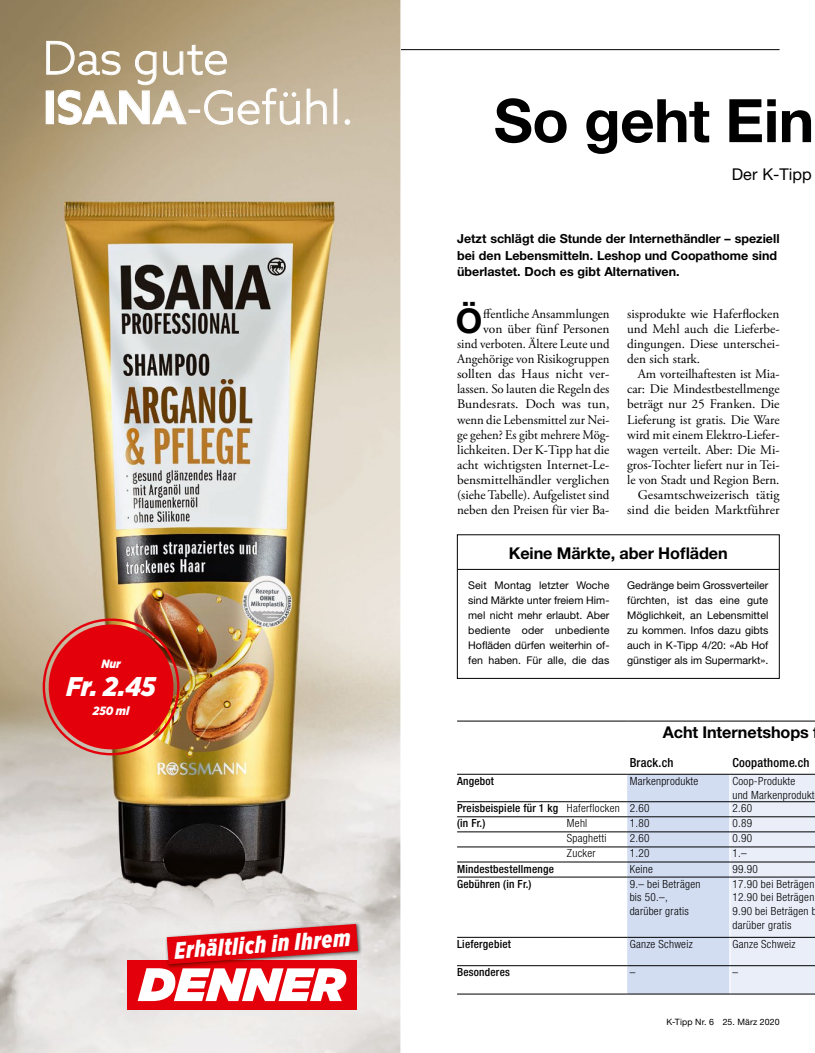
<style>
.page{position:relative;width:815px;height:1053px;background:#fff}
.page>*{position:absolute;margin:0;border:0;box-sizing:border-box;transform-origin:0 0}
.t1{font:700 60px "Helvetica Neue LT Std";letter-spacing:-.01em;color:#000}
.t2{font:300 45.38px/49.5px "Azo Sans";color:#fff}
.t3{font:700 34.12px "Helvetica Neue LT Std";color:#000}
.t4{font:italic 900 27px "Gotham Narrow";color:#fff}
.t5{font:italic 900 23.62px "Gotham X Narrow";color:#fff}
.t6{font:700 16.25px "Helvetica Neue LT Std";letter-spacing:-.005em;color:#000}
.t7{font:16.25px "Helvetica Neue LT Std";color:#000}
.t8{font:13.12px/15px "Adobe Garamond Pro";color:#000;text-align:right}
.t9{font:700 12.5px/16.2px "Helvetica Neue LT Std";color:#000}
.t10{font:500 condensed 12.5px "Helvetica Neue LT Std";letter-spacing:.02em;color:#000}
.t11{font:italic 900 12px "Gotham Narrow";color:#fff}
.t12{font:300 condensed 11.25px/13.8px "Helvetica Neue LT Std";letter-spacing:.025em;color:#000}
.t13{font:500 condensed 11.25px "Helvetica Neue LT Std";letter-spacing:.02em;color:#000}
.t14{font:10.62px/15px "Helvetica Neue LT Std";color:#000;text-align:justify}
.t15{font:8.75px "Helvetica Neue LT Std";letter-spacing:.02em;color:#000}
.s1{font-weight:700}
.s2{font-weight:300}
</style>
<div class="page">
<hr style="left:35px;top:49px;width:745px;height:1px;background:#000">
<hr style="left:458px;top:569px;width:321px;height:1px;background:#000">
<div style="left:457px;top:534px;width:323px;height:144px;border:1px solid #000"></div>
<img style="left:0;top:0;width:400px;height:1052px">
<svg style="left:46px;top:41px;width:254px;height:84px;background:#bdac8e"></svg>
<svg style="left:307px;top:88px;width:20px;height:36px"></svg>
<div style="left:334px;top:89px;width:3px;height:35px;border:1px solid #fff"></div>
<svg style="left:345px;top:120px;width:5px;height:4px"></svg>
<div style="left:127px;top:959px;width:230px;height:50px;background:#e3000b"></div>
<img style="left:165px;top:921px;width:197px;height:47px">
<svg style="left:138px;top:923px;width:220px;height:77px"></svg>
<div style="left:49px;top:624px;width:124px;height:125px;background:#e3000b;border-radius:50%"></div>
<hr style="left:457px;top:965px;width:110px;height:1px;background:#000">
<hr style="left:567px;top:965px;width:60px;height:1px;background:#000">
<svg style="left:627px;top:773px;width:188px;height:220px;background:#dae1f1"></svg>
<hr style="left:457px;top:801px;width:110px;height:1px;background:#000">
<hr style="left:567px;top:801px;width:60px;height:1px;background:#000">
<hr style="left:457px;top:816px;width:110px;height:1px;background:#000">
<hr style="left:567px;top:816px;width:60px;height:1px;background:#000">
<hr style="left:457px;top:831px;width:110px;height:1px;background:#000">
<hr style="left:567px;top:831px;width:60px;height:1px;background:#000">
<hr style="left:457px;top:846px;width:110px;height:1px;background:#000">
<hr style="left:567px;top:846px;width:60px;height:1px;background:#000">
<hr style="left:457px;top:861px;width:110px;height:1px;background:#000">
<hr style="left:567px;top:861px;width:60px;height:1px;background:#000">
<hr style="left:457px;top:876px;width:110px;height:1px;background:#000">
<hr style="left:567px;top:876px;width:60px;height:1px;background:#000">
<hr style="left:457px;top:937px;width:110px;height:1px;background:#000">
<hr style="left:567px;top:937px;width:60px;height:1px;background:#000">
<hr style="left:457px;top:993px;width:110px;height:1px;background:#000">
<hr style="left:567px;top:993px;width:60px;height:1px;background:#000">
<hr style="left:627px;top:801px;width:103px;height:1px;background:#000">
<hr style="left:730px;top:801px;width:85px;height:1px;background:#000">
<hr style="left:627px;top:816px;width:103px;height:1px;background:#000">
<hr style="left:730px;top:816px;width:85px;height:1px;background:#000">
<hr style="left:627px;top:831px;width:103px;height:1px;background:#000">
<hr style="left:730px;top:831px;width:85px;height:1px;background:#000">
<hr style="left:627px;top:846px;width:103px;height:1px;background:#000">
<hr style="left:730px;top:846px;width:85px;height:1px;background:#000">
<hr style="left:627px;top:861px;width:103px;height:1px;background:#000">
<hr style="left:730px;top:861px;width:85px;height:1px;background:#000">
<hr style="left:627px;top:876px;width:103px;height:1px;background:#000">
<hr style="left:730px;top:876px;width:85px;height:1px;background:#000">
<hr style="left:627px;top:937px;width:103px;height:1px;background:#000">
<hr style="left:730px;top:937px;width:85px;height:1px;background:#000">
<hr style="left:627px;top:965px;width:103px;height:1px;background:#000">
<hr style="left:730px;top:965px;width:85px;height:1px;background:#000">
<hr style="left:627px;top:993px;width:103px;height:1px;background:#000">
<hr style="left:730px;top:993px;width:85px;height:1px;background:#000">
<hr style="left:457px;top:720px;width:110px;height:1px;background:#000">
<hr style="left:567px;top:720px;width:60px;height:1px;background:#000">
<hr style="left:627px;top:720px;width:103px;height:1px;background:#000">
<hr style="left:730px;top:720px;width:85px;height:1px;background:#000">
<hr style="left:457px;top:774px;width:110px;height:1px;background:#000">
<hr style="left:567px;top:774px;width:60px;height:1px;background:#000">
<hr style="left:627px;top:774px;width:103px;height:1px;background:#000">
<hr style="left:730px;top:774px;width:85px;height:1px;background:#000">
<h2 class="t2" style="left:43px;top:33px;width:313px">Das gute<br><span class="s1">ISANA</span>-Gefühl.</h2>
<p class="t11" style="left:101px;top:656px;width:21px">Nur</p>
<h3 class="t4" style="left:66px;top:669px;width:91px">Fr. 2.45</h3>
<p class="t11" style="left:93px;top:703px;width:38px">250 ml</p>
<h3 class="t5" style="left:174px;top:935px;width:178px;rotate:-4deg">Erhältlich in Ihrem</h3>
<h1 class="t1" style="left:494px;top:84px;width:322px">So geht Ein</h1>
<p class="t7" style="left:732px;top:165px;width:81px">Der K-Tipp</p>
<p class="t9" style="left:457px;top:230px;width:324px">Jetzt schlägt die Stunde der Internethändler – speziell bei den Lebensmitteln. Leshop und Coopathome sind überlastet. Doch es gibt Alternativen.</p>
<h3 class="t3" style="left:456px;top:300px;width:28px">Ö</h3>
<p class="t8" style="left:457px;top:307px;width:154px">ffentliche Ansammlungen<br>von über fünf Personen<br>sind verboten. Ältere Leute und<br>Angehörige von Risikogruppen sollten das Haus nicht ver&shy;lassen. So lauten die Regeln des<br>Bundesrats. Doch was tun, wenn die Lebensmittel zur Nei&shy;ge gehen? Es gibt mehrere Mög&shy;lichkeiten. Der K-Tipp hat die acht wichtigsten Internet-Le&shy;bensmittelhändler verglichen (siehe Tabelle). Aufgelistet sind neben den Preisen für vier Ba-</p>
<p class="t8" style="left:627px;top:307px;width:154px;text-align:justify">sisprodukte wie Haferflocken und Mehl auch die Lieferbe&shy;dingungen. Diese unterschei&shy;den sich stark.</p>
<p class="t8" style="left:627px;top:367px;width:154px">Am vorteilhaftesten ist Mia&shy;car: Die Mindestbestellmenge beträgt nur 25 Franken. Die<br>Lieferung ist gratis. Die Ware wird mit einem Elektro-Liefer&shy;wagen verteilt. Aber: Die Mi&shy;gros-Tochter liefert nur in Tei&shy;le von Stadt und Region Bern.<br>Gesamtschweizerisch tätig sind die beiden Marktführer</p>
<p class="t6" style="left:509px;top:542px;width:220px">Keine Märkte, aber Hofläden</p>
<p class="t14" style="left:468px;top:577px;width:143px">Seit Montag letzter Woche sind Märkte unter freiem Him&shy;mel nicht mehr erlaubt. Aber bediente oder unbediente Hofläden dürfen weiterhin of&shy;fen haben. Für alle, die das</p>
<p class="t14" style="left:627px;top:577px;width:143px">Gedränge beim Grossverteiler fürchten, ist das eine gute Möglichkeit, an Lebensmittel zu kommen. Infos dazu gibts auch in K-Tipp 4/20: «Ab Hof günstiger als im Supermarkt».</p>
<p class="t6" style="left:663px;top:722px;width:148px">Acht Internetshops</p>
<p class="t10" style="left:630px;top:755px;width:45px">Brack.ch</p>
<p class="t10" style="left:732px;top:755px;width:79px">Coopathome.ch</p>
<p class="t13" style="left:457px;top:774px;width:38px">Angebot</p>
<p class="t12" style="left:630px;top:773px;width:70px">Markenprodukte</p>
<p class="t12" style="left:732px;top:773px;width:84px">Coop-Produkte<br>und Markenprodukt</p>
<p class="t13" style="left:457px;top:801px;width:194px">Preisbeispiele für 1 kg <span class="s2">Haferflocken 2.60</span></p>
<p class="t12" style="left:732px;top:801px;width:21px">2.60</p>
<p class="t13" style="left:457px;top:816px;width:30px">(in Fr.)</p>
<p class="t12" style="left:567px;top:816px;width:22px">Mehl</p>
<p class="t12" style="left:630px;top:816px;width:21px">1.80</p>
<p class="t12" style="left:732px;top:816px;width:21px">0.89</p>
<p class="t12" style="left:567px;top:831px;width:41px">Spaghetti</p>
<p class="t12" style="left:630px;top:831px;width:21px">2.60</p>
<p class="t12" style="left:732px;top:831px;width:21px">0.90</p>
<p class="t12" style="left:567px;top:846px;width:30px">Zucker</p>
<p class="t12" style="left:630px;top:846px;width:21px">1.20</p>
<p class="t12" style="left:732px;top:846px;width:16px">1.–</p>
<p class="t13" style="left:457px;top:861px;width:98px">Mindestbestellmenge</p>
<p class="t12" style="left:630px;top:861px;width:25px">Keine</p>
<p class="t12" style="left:732px;top:861px;width:27px">99.90</p>
<p class="t13" style="left:457px;top:876px;width:76px">Gebühren (in Fr.)</p>
<p class="t12" style="left:630px;top:876px;width:72px">9.– bei Beträgen bis 50.–, darüber gratis</p>
<p class="t12" style="left:732px;top:876px;width:86px">17.90 bei Beträgen<br>12.90 bei Beträgen<br>9.90 bei Beträgen b darüber gratis</p>
<p class="t13" style="left:457px;top:937px;width:55px">Liefergebiet</p>
<p class="t12" style="left:630px;top:936px;width:64px">Ganze Schweiz</p>
<p class="t12" style="left:732px;top:936px;width:64px">Ganze Schweiz</p>
<p class="t13" style="left:457px;top:965px;width:54px">Besonderes</p>
<p class="t12" style="left:630px;top:965px;width:7px">–</p>
<p class="t12" style="left:732px;top:965px;width:7px">–</p>
<p class="t15" style="left:666px;top:1016px;width:115px">K-Tipp Nr. 6 25. März 2020</p>
</div>
